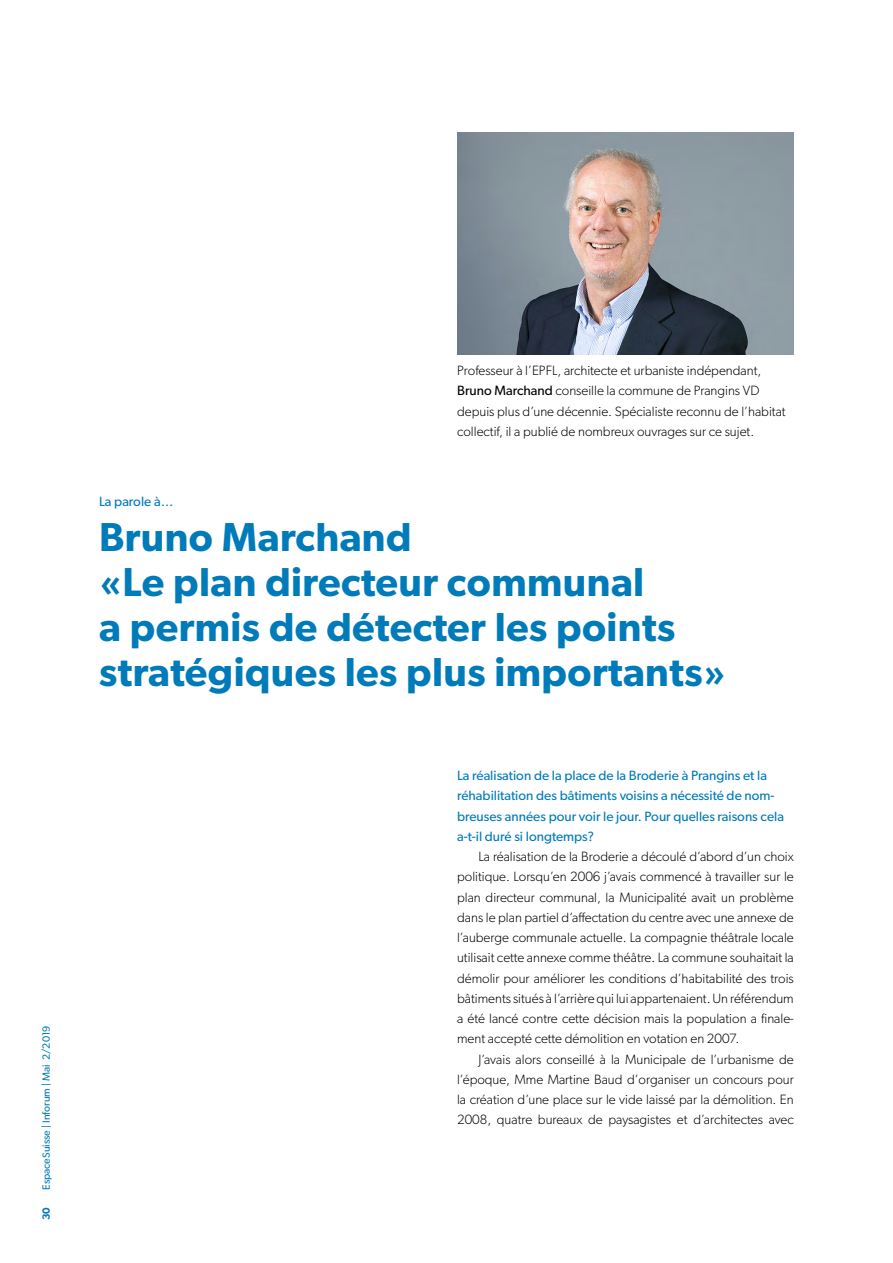
<style>
.page{position:relative;width:893px;height:1263px;background:#fff}
.page>*{position:absolute;margin:0;border:0;box-sizing:border-box;transform-origin:0 0}
.Kapiteltitel{font:600 40.5px/45px "Gibson";letter-spacing:.01em;color:#007bba}
.Lauftext_Blocksatz{font:300 13.5px/20.2px "Gibson";color:#000;text-align:justify}
.Lauftext_Flattersat{font:300 13.5px/20.2px "Gibson";color:#000}
.Interview_Frage{font:13.5px/20.2px "Gibson";color:#007bba}
.Obertitel{font:13.5px "Gibson";color:#007bba}
.t1{font:10.5px "Gibson";color:#007bba}
.Pagina{font:600 10.5px "Gibson";color:#007bba}
.s1{font-weight:400}
</style>
<div class="page">
<img style="left:457px;top:132px;width:337px;height:223px">
<p class="t1" style="left:40px;top:1190px;width:166px;rotate:-90deg">EspaceSuisse | Inforum | Mai 2/2019</p>
<p class="Pagina" style="left:40px;top:1220px;width:15px;rotate:-90deg">30</p>
<p class="Lauftext_Flattersat" style="left:457px;top:360px;width:330px">Professeur à l’EPFL, architecte et urbaniste indépendant, <span class="s1">Bruno Marchand</span> conseille la commune de Prangins VD depuis plus d’une décennie. Spécialiste reconnu de l’habitat collectif, il a publié de nombreux ouvrages sur ce sujet.</p>
<p class="Obertitel" style="left:99px;top:493px;width:76px">La parole à…</p>
<p class="Kapiteltitel" style="left:99px;top:513px;width:628px">Bruno Marchand<br>«Le plan directeur communal<br>a permis de détecter les points stratégiques les plus importants»</p>
<p class="Interview_Frage" style="left:457px;top:765px;width:328px">La réalisation de la place de la Broderie à Prangins et la réhabilitation des bâtiments voisins a nécessité de nom&shy;breuses années pour voir le jour. Pour quelles raisons cela a-t-il duré si longtemps?</p>
<p class="Lauftext_Blocksatz" style="left:457px;top:846px;width:338px;text-indent:21px">La réalisation de la Broderie a découlé d’abord d’un choix politique. Lorsqu’en 2006 j’avais commencé à travailler sur le plan directeur communal, la Municipalité avait un problème dans le plan partiel d’affectation du centre avec une annexe de l’auberge communale actuelle. La compagnie théâtrale locale utilisait cette annexe comme théâtre. La commune souhaitait la démolir pour améliorer les conditions d’habitabilité des trois bâtiments situés à l’arrière qui lui appartenaient. Un référendum a été lancé contre cette décision mais la population a finale&shy;ment accepté cette démolition en votation en 2007.</p>
<p class="Lauftext_Blocksatz" style="left:457px;top:1049px;width:338px;text-indent:21px">J’avais alors conseillé à la Municipale de l’urbanisme de l’époque, Mme Martine Baud d’organiser un concours pour la création d’une place sur le vide laissé par la démolition. En 2008, quatre bureaux de paysagistes et d’architectes avec</p>
</div>
